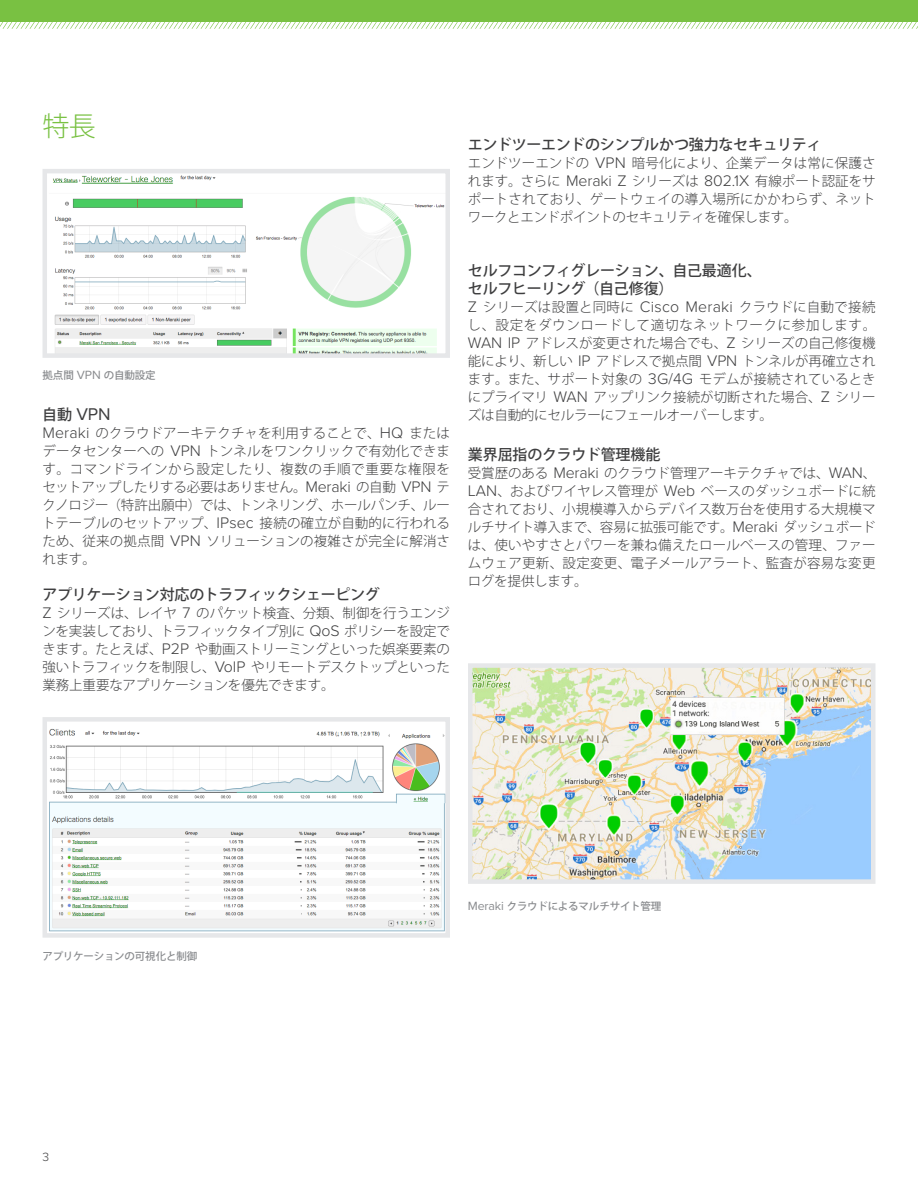
<style>
.page{position:relative;width:918px;height:1188px;background:#fff}
.page>*{position:absolute;margin:0;border:0;box-sizing:border-box;transform-origin:0 0}
.t1{font:300 27px "Koz Go Pro";color:#79c142}
.t2{font:17.7px "Proxima Nova";color:#3e3e3f}
.t3{font:500 15px/18px "Koz Go Pro";letter-spacing:-.02em;color:#3e3e3f}
.t4{font:300 13.5px/18px "Koz Go Pro";letter-spacing:-.01em;color:#3e3e3f;text-align:justify}
.t5{font:300 12.3px "Proxima Nova";color:#3e3e3f}
.t6{font:500 10.5px "Koz Go Pro";letter-spacing:-.015em;color:#898b8e}
.s1{font-family:"Proxima Nova";font-weight:400;font-size:12.3px}
.s2{font-family:"Koz Go Pro";font-weight:500;font-size:15px}
.s3{font-family:"Proxima Nova";font-size:15.9px}
</style>
<div class="page">
<img style="left:53px;top:175px;width:392px;height:178px">
<div style="left:43px;top:169px;width:407px;height:189px;border:4px solid #e6e7e9"></div>
<img style="left:49px;top:728px;width:396px;height:204px">
<div style="left:43px;top:717px;width:407px;height:221px;border:4px solid #e6e7e9"></div>
<img style="left:473px;top:668px;width:397px;height:211px">
<div style="left:468px;top:663px;width:407px;height:221px;border:4px solid #e6e7e9"></div>
<div style="left:0;top:0;width:918px;height:22px;background:#79c142"></div>
<svg style="left:0;top:22px;width:918px;height:7px"></svg>
<h1 class="t1" style="left:42px;top:109px;width:55px">特長</h1>
<p class="t6" style="left:42px;top:368px;width:115px">拠点間 <span class="s1">VPN</span> の自動設定</p>
<h2 class="t2" style="left:42px;top:401px;width:70px"><span class="s2">自動</span> VPN</h2>
<p class="t4" style="left:42px;top:424px;width:410px"><span class="s3">Meraki</span> のクラウドアーキテクチャを利用することで、<span class="s3">HQ</span> またはデータセンターへの <span class="s3">VPN</span> トンネルをワンクリックで有効化できます。コマンドラインから設定したり、複数の手順で重要な権限をセットアップしたりする必要はありません。<span class="s3">Meraki</span> の自動 <span class="s3">VPN</span> テクノロジー（特許出願中）では、トンネリング、ホールパンチ、ルートテーブルのセットアップ、<span class="s3">IPsec</span> 接続の確立が自動的に行われるため、従来の拠点間 <span class="s3">VPN</span> ソリューションの複雑さが完全に解消されます。</p>
<p class="t3" style="left:42px;top:586px;width:339px">アプリケーション対応のトラフィックシェーピング</p>
<p class="t4" style="left:42px;top:604px;width:409px"><span class="s3">Z</span> シリーズは、レイヤ <span class="s3">7</span> のパケット検査、分類、制御を行うエンジンを実装しており、トラフィックタイプ別に <span class="s3">QoS</span> ポリシーを設定できます。たとえば、<span class="s3">P2P</span> や動画ストリーミングといった娯楽要素の強いトラフィックを制限し、<span class="s3">VoIP</span> やリモートデスクトップといった業務上重要なアプリケーションを優先できます。</p>
<p class="t3" style="left:468px;top:136px;width:355px">エンドツーエンドのシンプルかつ強力なセキュリティ</p>
<p class="t4" style="left:468px;top:154px;width:409px">エンドツーエンドの <span class="s3">VPN</span> 暗号化により、企業データは常に保護されます。さらに <span class="s3">Meraki Z</span> シリーズは <span class="s3">802.1X</span> 有線ポート認証をサポートされており、ゲートウェイの導入場所にかかわらず、ネットワークとエンドポイントのセキュリティを確保します。</p>
<p class="t3" style="left:468px;top:262px;width:295px">セルフコンフィグレーション、自己最適化、セルフヒーリング（自己修復）</p>
<p class="t4" style="left:468px;top:298px;width:410px"><span class="s3">Z</span> シリーズは設置と同時に <span class="s3">Cisco Meraki</span> クラウドに自動で接続し、設定をダウンロードして適切なネットワークに参加します。<span class="s3">WAN IP</span> アドレスが変更された場合でも、<span class="s3">Z</span> シリーズの自己修復機能により、新しい <span class="s3">IP</span> アドレスで拠点間 <span class="s3">VPN</span> トンネルが再確立されます。また、サポート対象の <span class="s3">3G/4G</span> モデムが接続されているときにプライマリ <span class="s3">WAN</span> アップリンク接続が切断された場合、<span class="s3">Z</span> シリーズは自動的にセルラーにフェールオーバーします。</p>
<p class="t3" style="left:468px;top:446px;width:194px">業界屈指のクラウド管理機能</p>
<p class="t4" style="left:468px;top:464px;width:410px">受賞歴のある <span class="s3">Meraki</span> のクラウド管理アーキテクチャでは、<span class="s3">WAN</span>、<span class="s3">LAN</span>、およびワイヤレス管理が <span class="s3">Web</span> ベースのダッシュボードに統合されており、小規模導入からデバイス数万台を使用する大規模マルチサイト導入まで、容易に拡張可能です。<span class="s3">Meraki</span> ダッシュボードは、使いやすさとパワーを兼ね備えたロールベースの管理、ファームウェア更新、設定変更、電子メールアラート、監査が容易な変更ログを提供します。</p>
<p class="t6" style="left:42px;top:949px;width:156px">アプリケーションの可視化と制御</p>
<p class="t5" style="left:43px;top:1148px;width:8px">3</p>
<p class="t6" style="left:468px;top:899px;width:195px"><span class="s1">Meraki</span> クラウドによるマルチサイト管理</p>
</div>
